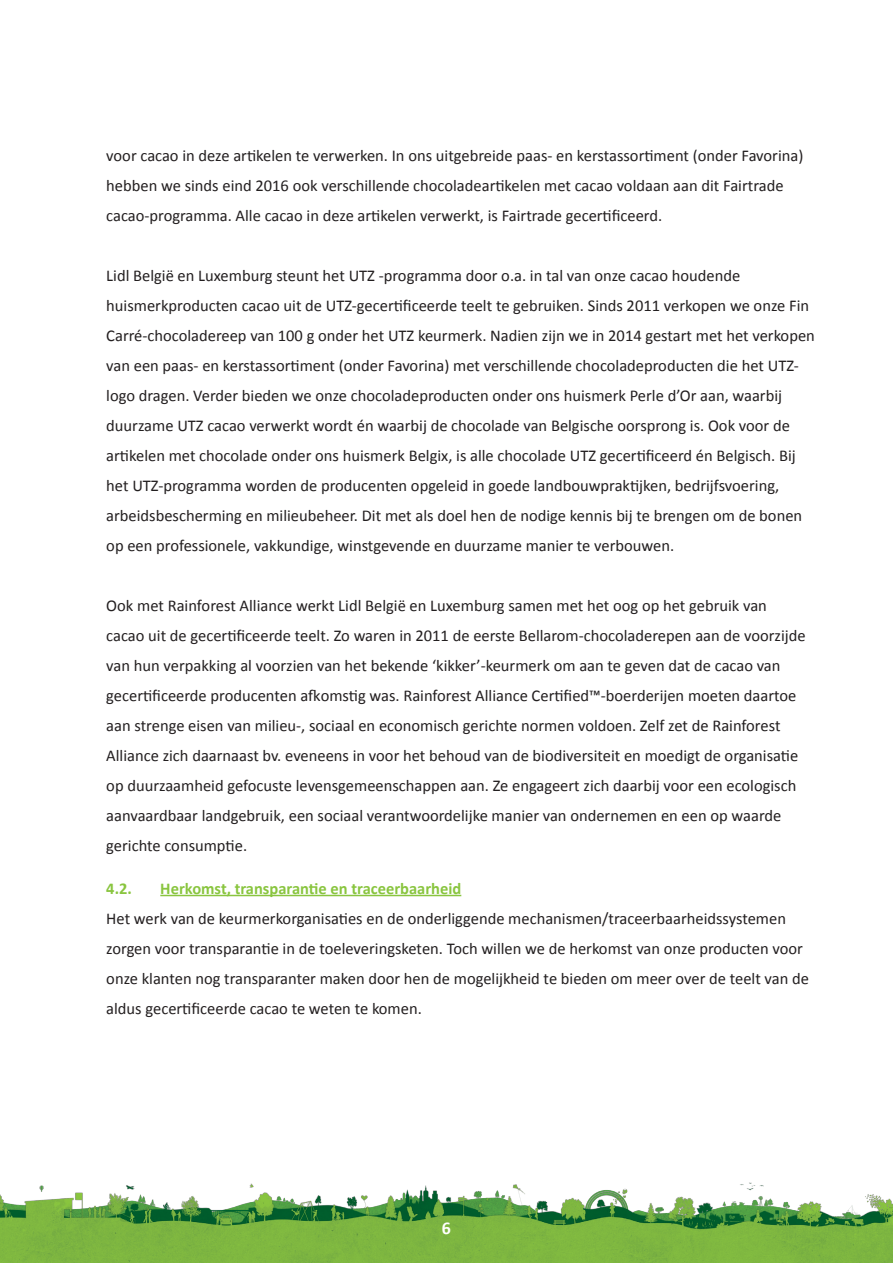
<style>
.page{position:relative;width:893px;height:1263px;background:#fff}
.page>*{position:absolute;margin:0;border:0;box-sizing:border-box;transform-origin:0 0}
.t1{font:700 18px "Calibri";color:#fff}
.TEKST{font:16.5px/30px "Calibri";color:#231f20}
.t2{font:700 16.5px "Calibri";color:#89c53f}
</style>
<div class="page">
<hr style="left:160px;top:895px;width:301px;height:1px;background:#89c53f">
<img style="left:0;top:1182px;width:893px;height:81px">
<p class="TEKST" style="left:106px;top:141px;width:699px">voor cacao in deze artikelen te verwerken. In ons uitgebreide paas- en kerstassortiment (onder Favorina) hebben we sinds eind 2016 ook verschillende chocoladeartikelen met cacao voldaan aan dit Fairtrade cacao-programma. Alle cacao in deze artikelen verwerkt, is Fairtrade gecertificeerd.</p>
<p class="TEKST" style="left:106px;top:261px;width:710px">Lidl België en Luxemburg steunt het UTZ -programma door o.a. in tal van onze cacao houdende huismerkproducten cacao uit de UTZ-gecertificeerde teelt te gebruiken. Sinds 2011 verkopen we onze Fin Carré-chocoladereep van 100 g onder het UTZ keurmerk. Nadien zijn we in 2014 gestart met het verkopen van een paas- en kerstassortiment (onder Favorina) met verschillende chocoladeproducten die het UTZ&shy;logo dragen. Verder bieden we onze chocoladeproducten onder ons huismerk Perle d’Or aan, waarbij duurzame UTZ cacao verwerkt wordt én waarbij de chocolade van Belgische oorsprong is. Ook voor de artikelen met chocolade onder ons huismerk Belgix, is alle chocolade UTZ gecertificeerd én Belgisch. Bij het UTZ-programma worden de producenten opgeleid in goede landbouwpraktijken, bedrijfsvoering, arbeidsbescherming en milieubeheer. Dit met als doel hen de nodige kennis bij te brengen om de bonen op een professionele, vakkundige, winstgevende en duurzame manier te verbouwen.</p>
<p class="TEKST" style="left:106px;top:591px;width:701px">Ook met Rainforest Alliance werkt Lidl België en Luxemburg samen met het oog op het gebruik van cacao uit de gecertificeerde teelt. Zo waren in 2011 de eerste Bellarom-chocoladerepen aan de voorzijde van hun verpakking al voorzien van het bekende ‘kikker’-keurmerk om aan te geven dat de cacao van gecertificeerde producenten afkomstig was. Rainforest Alliance Certified™-boerderijen moeten daartoe aan strenge eisen van milieu-, sociaal en economisch gerichte normen voldoen. Zelf zet de Rainforest Alliance zich daarnaast bv. eveneens in voor het behoud van de biodiversiteit en moedigt de organisatie op duurzaamheid gefocuste levensgemeenschappen aan. Ze engageert zich daarbij voor een ecologisch aanvaardbaar landgebruik, een sociaal verantwoordelijke manier van ondernemen en een op waarde gerichte consumptie.</p>
<p class="t2" style="left:106px;top:878px;width:27px">4.2.</p>
<p class="t2" style="left:160px;top:878px;width:302px">Herkomst, transparantie en traceerbaarheid</p>
<p class="TEKST" style="left:106px;top:904px;width:704px">Het werk van de keurmerkorganisaties en de onderliggende mechanismen/traceerbaarheidssystemen zorgen voor transparantie in de toeleveringsketen. Toch willen we de herkomst van onze producten voor onze klanten nog transparanter maken door hen de mogelijkheid te bieden om meer over de teelt van de aldus gecertificeerde cacao te weten te komen.</p>
<p class="t1" style="left:442px;top:1216px;width:11px">6</p>
</div>
